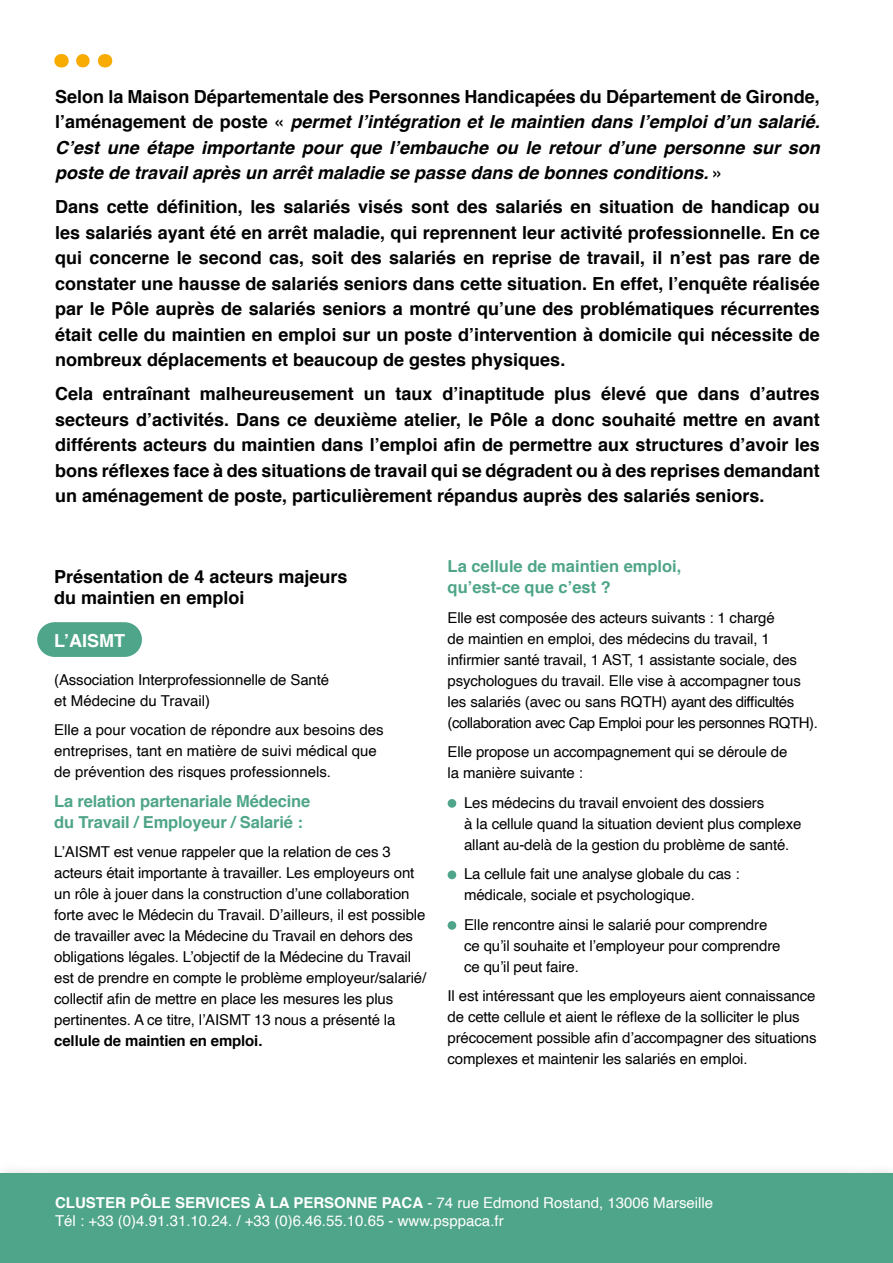
<style>
.page{position:relative;width:893px;height:1263px;background:#fff}
.page>*{position:absolute;margin:0;border:0;box-sizing:border-box;transform-origin:0 0}
.t1{font:700 18px/25.5px "Helvetica";color:#000;text-align:justify}
.t2{font:italic 700 18px/25.5px "Helvetica";color:#000;text-align:justify}
.t3{font:700 18px "Helvetica";color:#fff}
.t4{font:700 16.5px/21px "Helvetica";letter-spacing:-.01em;color:#4fa589}
.t5{font:15px/21px "Helvetica";letter-spacing:-.01em;color:#000}
.t6{font:15px/18px "Helvetica";color:#fff}
.t7{font:700 15px "Helvetica";letter-spacing:-.01em;color:#000}
.s1{font-style:normal}
.s2{font-weight:700}
</style>
<div class="page">
<div style="left:37px;top:622px;width:105px;height:35px;background:#4fa589;border-radius:17px"></div>
<div style="left:448px;top:799px;width:8px;height:9px;background:#4fa589;border-radius:50%"></div>
<div style="left:448px;top:870px;width:8px;height:9px;background:#4fa589;border-radius:50%"></div>
<div style="left:448px;top:921px;width:8px;height:9px;background:#4fa589;border-radius:50%"></div>
<svg style="left:83px;top:54px;width:7px;height:14px"></svg>
<svg style="left:61px;top:54px;width:1px;height:14px"></svg>
<svg style="left:105px;top:54px;width:1px;height:14px"></svg>
<div style="left:0;top:1163px;width:893px;height:100px;background:#000;opacity:.25"></div>
<div style="left:0;top:1174px;width:893px;height:89px;background:#4fa589"></div>
<p class="t2" style="left:55px;top:84px;width:766px"><span class="s1">Selon la Maison Départementale des Personnes Handicapées du Département de Gironde, l’aménagement de poste «</span> permet l’intégration et le maintien dans l’emploi d’un salarié.<br>C’est une étape importante pour que l’embauche ou le retour d’une personne sur son poste de travail après un arrêt maladie se passe dans de bonnes conditions. <span class="s1">»</span></p>
<p class="t1" style="left:55px;top:194px;width:766px">Dans cette définition, les salariés visés sont des salariés en situation de handicap ou les salariés ayant été en arrêt maladie, qui reprennent leur activité professionnelle. En ce qui concerne le second cas, soit des salariés en reprise de travail, il n’est pas rare de constater une hausse de salariés seniors dans cette situation. En effet, l’enquête réalisée par le Pôle auprès de salariés seniors a montré qu’une des problématiques récurrentes était celle du maintien en emploi sur un poste d’intervention à domicile qui nécessite de nombreux déplacements et beaucoup de gestes physiques.</p>
<p class="t1" style="left:55px;top:382px;width:766px">Cela entraînant malheureusement un taux d’inaptitude plus élevé que dans d’autres secteurs d’activités. Dans ce deuxième atelier, le Pôle a donc souhaité mettre en avant différents acteurs du maintien dans l’emploi afin de permettre aux structures d’avoir les bons réflexes face à des situations de travail qui se dégradent ou à des reprises demandant un aménagement de poste, particulièrement répandus auprès des salariés seniors.</p>
<p class="t1" style="left:54px;top:567px;width:295px;line-height:21px">Présentation de 4 acteurs majeurs du maintien en emploi</p>
<p class="t3" style="left:54px;top:626px;width:73px">L’AISMT</p>
<p class="t5" style="left:54px;top:669px;width:276px">(Association Interprofessionnelle de Santé et Médecine du Travail)</p>
<p class="t5" style="left:54px;top:720px;width:331px">Elle a pour vocation de répondre aux besoins des entreprises, tant en matière de suivi médical que de prévention des risques professionnels.</p>
<p class="t4" style="left:54px;top:791px;width:258px">La relation partenariale Médecine du Travail / Employeur / Salarié :</p>
<p class="t5" style="left:54px;top:842px;width:373px">L’AISMT est venue rappeler que la relation de ces 3 acteurs était importante à travailler. Les employeurs ont un rôle à jouer dans la construction d’une collaboration forte avec le Médecin du Travail. D’ailleurs, il est possible de travailler avec la Médecine du Travail en dehors des obligations légales. L’objectif de la Médecine du Travail est de prendre en compte le problème employeur/salarié/ collectif afin de mettre en place les mesures les plus pertinentes. A ce titre, l’AISMT 13 nous a présenté la</p>
<p class="t7" style="left:54px;top:1029px;width:210px">cellule de maintien en emploi.</p>
<p class="t4" style="left:448px;top:556px;width:235px">La cellule de maintien emploi, qu’est-ce que c’est ?</p>
<p class="t5" style="left:448px;top:607px;width:372px">Elle est composée des acteurs suivants : 1 chargé<br>de maintien en emploi, des médecins du travail, 1 infirmier santé travail, 1 AST, 1 assistante sociale, des psychologues du travail. Elle vise à accompagner tous les salariés (avec ou sans RQTH) ayant des difficultés (collaboration avec Cap Emploi pour les personnes RQTH).</p>
<p class="t5" style="left:448px;top:742px;width:341px">Elle propose un accompagnement qui se déroule de la manière suivante :</p>
<p class="t5" style="left:464px;top:792px;width:339px">Les médecins du travail envoient des dossiers<br>à la cellule quand la situation devient plus complexe allant au-delà de la gestion du problème de santé.</p>
<p class="t5" style="left:464px;top:864px;width:277px">La cellule fait une analyse globale du cas : médicale, sociale et psychologique.</p>
<p class="t5" style="left:464px;top:914px;width:318px">Elle rencontre ainsi le salarié pour comprendre ce qu’il souhaite et l’employeur pour comprendre ce qu’il peut faire.</p>
<p class="t5" style="left:448px;top:986px;width:371px">Il est intéressant que les employeurs aient connaissance de cette cellule et aient le réflexe de la solliciter le plus précocement possible afin d’accompagner des situations complexes et maintenir les salariés en emploi.</p>
<p class="t6" style="left:55px;top:1194px;width:660px"><span class="s2">CLUSTER PÔLE SERVICES À LA PERSONNE PACA</span> - 74 rue Edmond Rostand, 13006 Marseille<br>Tél : +33 (0)4.91.31.10.24. / +33 (0)6.46.55.10.65 - www.psppaca.fr</p>
</div>
